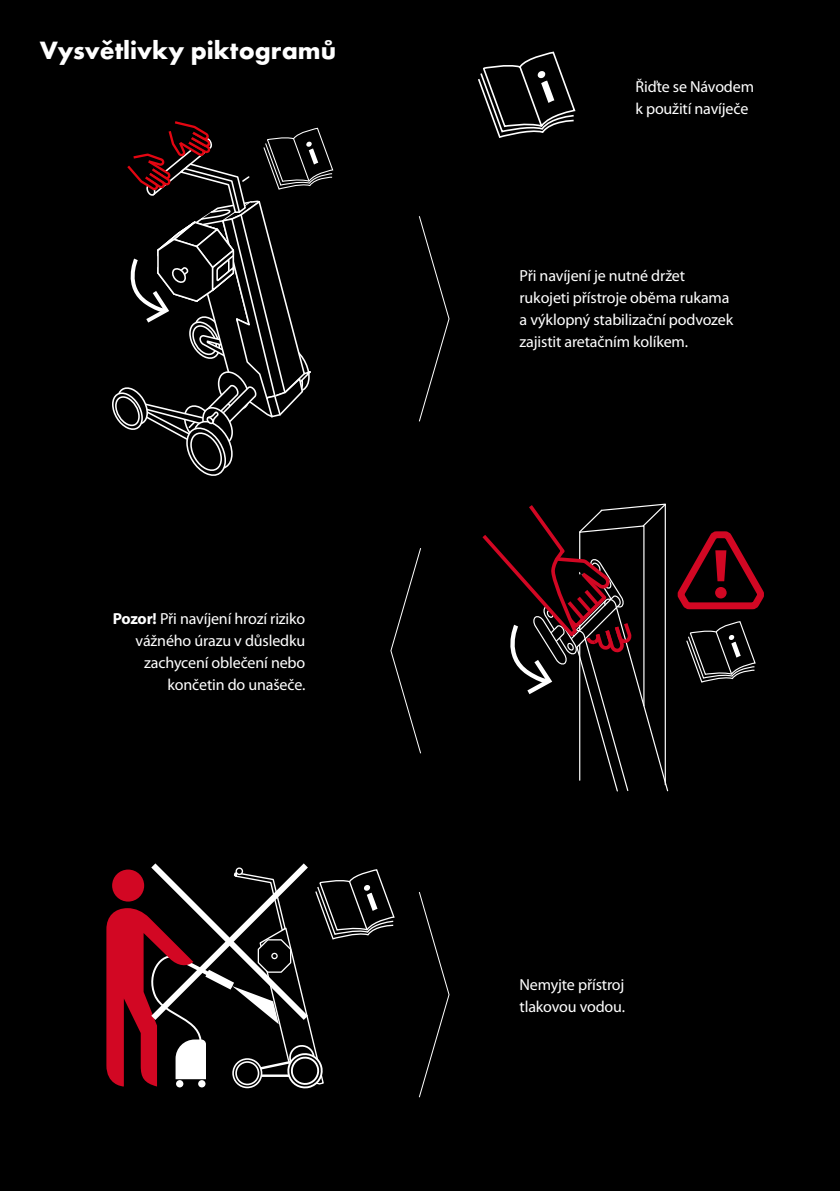
<style>
.page{position:relative;width:840px;height:1191px;background:#fff}
.page>*{position:absolute;margin:0;border:0;box-sizing:border-box;transform-origin:0 0}
._20_H2{font:700 26px "Futura TOT";color:#fff}
.t1{font:500 22px "Futura TOT";color:#fff}
._20_odrazky_bez_odsazeni{font:16px/22px "Myriad Pro";letter-spacing:-.01em;color:#fff}
.s1{font-weight:700}
</style>
<div class="page">
<div style="left:0;top:0;width:839px;height:1191px;background:#000"></div>
<svg style="left:478px;top:51px;width:97px;height:87px"></svg>
<svg style="left:418px;top:216px;width:32px;height:206px"></svg>
<svg style="left:418px;top:892px;width:32px;height:206px"></svg>
<svg style="left:390px;top:548px;width:31px;height:206px"></svg>
<svg style="left:112px;top:121px;width:221px;height:355px"></svg>
<svg style="left:482px;top:503px;width:282px;height:289px"></svg>
<svg style="left:106px;top:863px;width:289px;height:226px"></svg>
<p class="_20_H2" style="left:40px;top:34px;width:298px">Vysvětlivky piktogramů</p>
<p class="_20_odrazky_bez_odsazeni" style="left:113px;top:607px;width:194px;text-align:right"><span class="s1">Pozor!</span> Při navíjení hrozí riziko vážného úrazu v důsledku zachycení oblečení nebo končetin do unašeče.</p>
<p class="_20_odrazky_bez_odsazeni" style="left:635px;top:76px;width:120px">Řiďte se Návodem k použití navíječe</p>
<p class="_20_odrazky_bez_odsazeni" style="left:519px;top:265px;width:215px">Při navíjení je nutné držet rukojeti přístroje oběma rukama a výklopný stabilizační podvozek zajistit aretačním kolíkem.</p>
<p class="t1" style="left:655px;top:309px;width:80px">1 person</p>
<p class="_20_odrazky_bez_odsazeni" style="left:519px;top:973px;width:107px">Nemyjte přístroj tlakovou vodou.</p>
</div>
